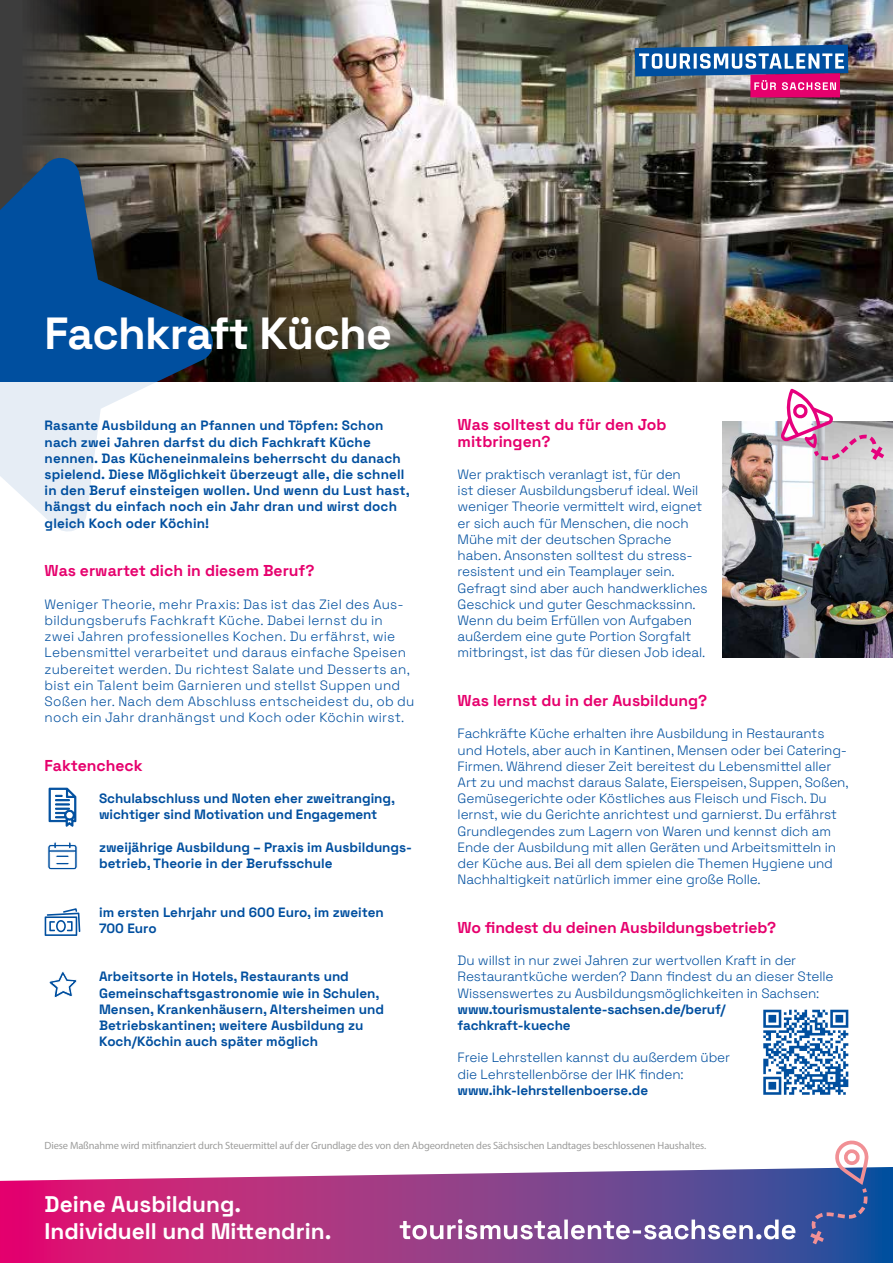
<style>
.page{position:relative;width:893px;height:1263px;background:#fff}
.page>*{position:absolute;margin:0;border:0;box-sizing:border-box;transform-origin:0 0}
.t1{font:300 45px "Space Grotesk";letter-spacing:-.02em;color:#fff}
.t2{font:300 22.65px/27px "Space Grotesk";color:#fff}
.t3{font:300 15.75px/16.2px "Space Grotesk";color:#e6006d}
.t4{font:300 13.5px/16.2px "Space Grotesk";letter-spacing:-.01em;color:#004f9f}
.t5{font:300 13.5px/16.2px "Space Grotesk";letter-spacing:.015em;color:#004f9f}
.t6{font:300 13.5px/16.2px "Space Grotesk";letter-spacing:.01em;color:#004f9f}
.t7{font:10.5px "Myriad Pro";letter-spacing:-.015em;color:#9d9d9c}
</style>
<div class="page">
<svg style="left:0;top:1167px;width:893px;height:96px;background:#9c4890"></svg>
<img style="left:23px;top:0;width:870px;height:287px">
<img style="left:216px;top:287px;width:677px;height:95px">
<svg style="left:400px;top:1219px;width:395px;height:20px"></svg>
<svg style="left:810px;top:1140px;width:58px;height:104px"></svg>
<svg style="left:45px;top:908px;width:35px;height:28px"></svg>
<svg style="left:47px;top:842px;width:31px;height:28px"></svg>
<svg style="left:0;top:157px;width:216px;height:375px"></svg>
<img style="left:635px;top:45px;width:213px;height:52px">
<svg style="left:49px;top:788px;width:27px;height:39px"></svg>
<svg style="left:49px;top:971px;width:28px;height:27px"></svg>
<img style="left:723px;top:421px;width:170px;height:236px">
<svg style="left:781px;top:389px;width:103px;height:71px"></svg>
<svg style="left:763px;top:1010px;width:85px;height:85px"></svg>
<h1 class="t1" style="left:45px;top:301px;width:349px">Fachkraft Küche</h1>
<p class="t6" style="left:45px;top:417px;width:367px">Rasante Ausbildung an Pfannen und Töpfen: Schon nach zwei Jahren darfst du dich Fachkraft Küche nennen. Das Kücheneinmaleins beherrscht du danach spielend. Diese Möglichkeit überzeugt alle, die schnell in den Beruf einsteigen wollen. Und wenn du Lust hast, hängst du einfach noch ein Jahr dran und wirst doch gleich Koch oder Köchin!</p>
<p class="t3" style="left:45px;top:562px;width:271px">Was erwartet dich in diesem Beruf?</p>
<p class="t5" style="left:45px;top:595px;width:371px">Weniger Theorie, mehr Praxis: Das ist das Ziel des Aus&shy;bildungsberufs Fachkraft Küche. Dabei lernst du in zwei Jahren professionelles Kochen. Du erfährst, wie Lebensmittel verarbeitet und daraus einfache Speisen zubereitet werden. Du richtest Salate und Desserts an, bist ein Talent beim Garnieren und stellst Suppen und Soßen her. Nach dem Abschluss entscheidest du, ob du noch ein Jahr dranhängst und Koch oder Köchin wirst.</p>
<p class="t3" style="left:45px;top:756px;width:100px">Faktencheck</p>
<p class="t4" style="left:99px;top:789px;width:297px">Schulabschluss und Noten eher zweitranging, wichtiger sind Motivation und Engagement</p>
<p class="t4" style="left:99px;top:838px;width:315px">zweijährige Ausbildung – Praxis im Ausbildungs&shy;betrieb, Theorie in der Berufsschule</p>
<p class="t4" style="left:99px;top:903px;width:286px">im ersten Lehrjahr und 600 Euro, im zweiten<br>700 Euro</p>
<p class="t4" style="left:99px;top:968px;width:286px">Arbeitsorte in Hotels, Restaurants und Gemeinschaftsgastronomie wie in Schulen, Mensen, Krankenhäusern, Altersheimen und Betriebskantinen; weitere Ausbildung zu Koch/Köchin auch später möglich</p>
<p class="t3" style="left:458px;top:416px;width:210px">Was solltest du für den Job mitbringen?</p>
<p class="t4" style="left:458px;top:465px;width:251px">Wer praktisch veranlagt ist, für den<br>ist dieser Ausbildungsberuf ideal. Weil weniger Theorie vermittelt wird, eignet er sich auch für Menschen, die noch Mühe mit der deutschen Sprache haben. Ansonsten solltest du stress&shy;resistent und ein Teamplayer sein.<br>Gefragt sind aber auch handwerkliches Geschick und guter Geschmackssinn.<br>Wenn du beim Erfüllen von Aufgaben außerdem eine gute Portion Sorgfalt mitbringst, ist das für diesen Job ideal.</p>
<p class="t3" style="left:458px;top:691px;width:251px">Was lernst du in der Ausbildung?</p>
<p class="t4" style="left:458px;top:725px;width:392px">Fachkräfte Küche erhalten ihre Ausbildung in Restaurants und Hotels, aber auch in Kantinen, Mensen oder bei Catering-Firmen. Während dieser Zeit bereitest du Lebensmittel aller Art zu und machst daraus Salate, Eierspeisen, Suppen, Soßen, Gemüsegerichte oder Köstliches aus Fleisch und Fisch. Du lernst, wie du Gerichte anrichtest und garnierst. Du erfährst Grundlegendes zum Lagern von Waren und kennst dich am Ende der Ausbildung mit allen Geräten und Arbeitsmitteln in der Küche aus. Bei all dem spielen die Themen Hygiene und Nachhaltigkeit natürlich immer eine große Rolle.</p>
<p class="t3" style="left:458px;top:918px;width:320px">Wo findest du deinen Ausbildungsbetrieb?</p>
<p class="t4" style="left:458px;top:951px;width:378px">Du willst in nur zwei Jahren zur wertvollen Kraft in der Restaurantküche werden? Dann findest du an dieser Stelle Wissenswertes zu Ausbildungsmöglichkeiten in Sachsen: www.tourismustalente-sachsen.de/beruf/ fachkraft-kueche</p>
<p class="t4" style="left:458px;top:1049px;width:274px">Freie Lehrstellen kannst du außerdem über die Lehrstellenbörse der IHK finden: www.ihk-lehrstellenboerse.de</p>
<p class="t7" style="left:45px;top:1139px;width:663px">Diese Maßnahme wird mitfinanziert durch Steuermittel auf der Grundlage des von den Abgeordneten des Sächsischen Landtages beschlossenen Haushaltes.</p>
<h2 class="t2" style="left:45px;top:1190px;width:288px">Deine Ausbildung.<br>Individuell und Mittendrin.</h2>
</div>
